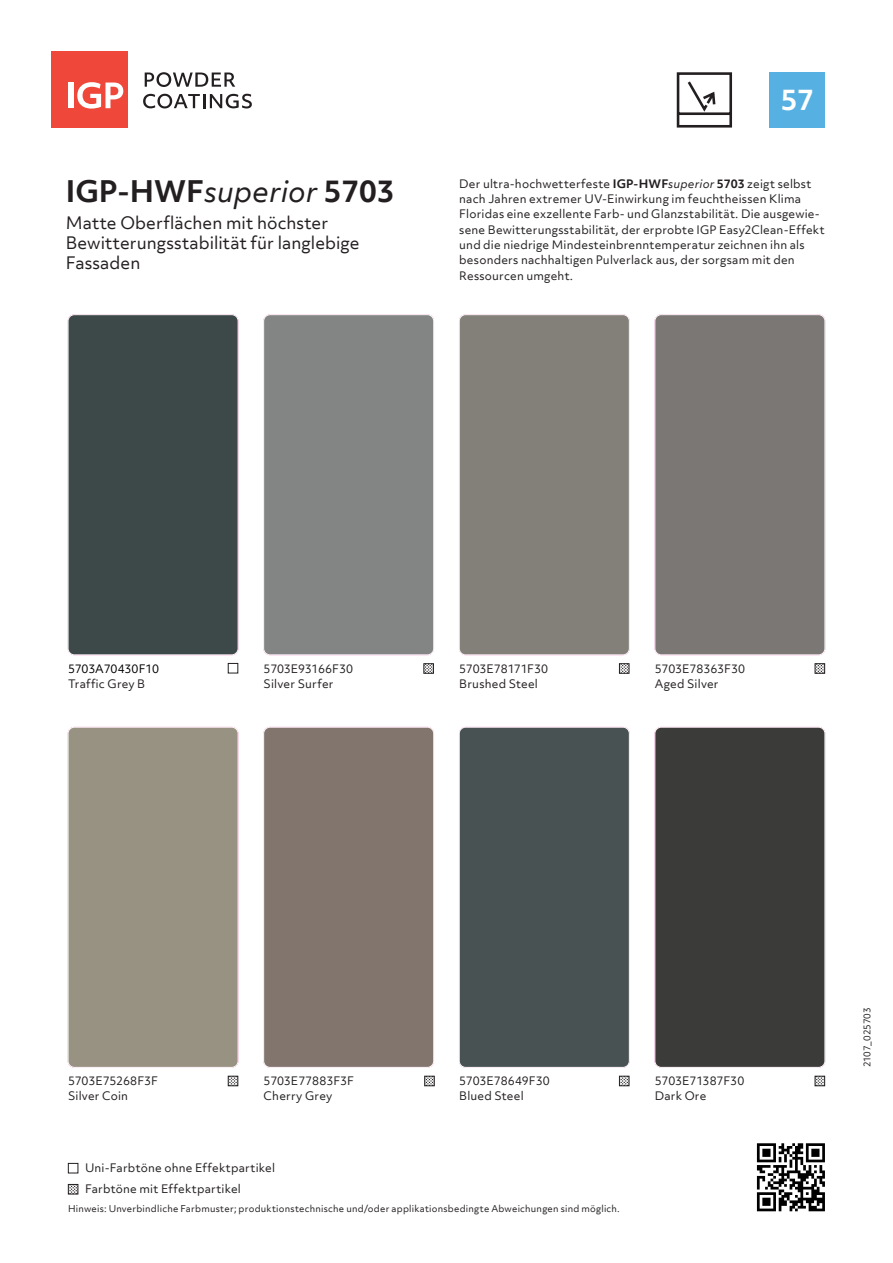
<style>
.page{position:relative;width:893px;height:1263px;background:#fff}
.page>*{position:absolute;margin:0;border:0;box-sizing:border-box;transform-origin:0 0}
.t1{font:700 28.5px "Objektiv Mk 3";color:#231f20}
.t2{font:700 27px "Objektiv Mk 3";color:#fff}
.Untertitel{font:16.5px/19.8px "Objektiv Mk 3";color:#231f20}
.Einführungstext{font:11.25px/15.3px "Objektiv Mk 3";letter-spacing:.015em;color:#231f20}
.Legende_Farbmuster{font:11.25px "Objektiv Mk 3";letter-spacing:.005em;color:#231f20}
.Lagerbewirtschaftung{font:11.25px "Objektiv Mk 3";letter-spacing:.015em;color:#231f20}
.Legende_Farbmuster-2{font:11.25px "Objektiv Mk 3";letter-spacing:-.015em;color:#000}
.Legende_Farbmuster-3{font:11.25px "Objektiv Mk 3";letter-spacing:-.015em;color:#231f20}
.Nachweis_Information{font:9px "Objektiv Mk 3";letter-spacing:.025em;color:#231f20}
.Nachweis_Information-2{font:9px "Objektiv Mk 3";letter-spacing:-.01em;color:#231f20}
.s1{font-weight:400;font-style:italic}
.s2{font-weight:700}
.s3{font-style:italic}
</style>
<div class="page">
<svg style="left:757px;top:1143px;width:68px;height:68px"></svg>
<div style="left:68px;top:1163px;width:10px;height:10px;border:1px solid #231f20"></div>
<div style="left:770px;top:72px;width:55px;height:56px;background:#57b0e2"></div>
<div style="left:51px;top:51px;width:77px;height:77px;background:#ef483a"></div>
<svg style="left:145px;top:72px;width:90px;height:15px"></svg>
<svg style="left:143px;top:94px;width:109px;height:14px"></svg>
<div style="left:68px;top:83px;width:5px;height:25px;background:#fff"></div>
<svg style="left:77px;top:82px;width:46px;height:27px"></svg>
<svg style="left:677px;top:72px;width:55px;height:56px"></svg>
<div style="left:68px;top:1184px;width:10px;height:10px;border:1px solid #231f20"></div>
<svg style="left:69px;top:1184px;width:9px;height:10px"></svg>
<div style="left:423px;top:663px;width:11px;height:11px;border:1px solid #231f20"></div>
<svg style="left:424px;top:663px;width:10px;height:10px"></svg>
<div style="left:619px;top:663px;width:10px;height:11px;border:1px solid #231f20"></div>
<svg style="left:620px;top:663px;width:9px;height:10px"></svg>
<div style="left:815px;top:663px;width:10px;height:11px;border:1px solid #231f20"></div>
<svg style="left:815px;top:663px;width:10px;height:10px"></svg>
<svg style="left:228px;top:1076px;width:10px;height:10px"></svg>
<div style="left:619px;top:1076px;width:10px;height:10px;border:1px solid #231f20"></div>
<svg style="left:620px;top:1076px;width:9px;height:10px"></svg>
<div style="left:424px;top:1076px;width:11px;height:10px;border:1px solid #231f20"></div>
<svg style="left:425px;top:1076px;width:9px;height:10px"></svg>
<div style="left:228px;top:663px;width:10px;height:10px;border:1px solid #231f20"></div>
<svg style="left:815px;top:1076px;width:10px;height:10px"></svg>
<div style="left:68px;top:315px;width:170px;height:340px;background:#3c4948;border-radius:6px"></div>
<div style="left:68px;top:314px;width:170px;height:341px;border:1px solid #fff;border-radius:6px"></div>
<div style="left:68px;top:727px;width:170px;height:340px;background:#979282;border-radius:6px"></div>
<div style="left:68px;top:727px;width:170px;height:340px;border:1px solid #fff;border-radius:6px"></div>
<div style="left:264px;top:315px;width:170px;height:340px;background:#838585;border-radius:6px"></div>
<div style="left:263px;top:314px;width:171px;height:341px;border:1px solid #fff;border-radius:6px"></div>
<div style="left:264px;top:727px;width:170px;height:340px;background:#82756d;border-radius:6px"></div>
<div style="left:263px;top:727px;width:171px;height:340px;border:1px solid #fff;border-radius:6px"></div>
<div style="left:459px;top:315px;width:170px;height:340px;background:#828078;border-radius:6px"></div>
<div style="left:459px;top:314px;width:171px;height:341px;border:1px solid #fff;border-radius:6px"></div>
<div style="left:459px;top:727px;width:170px;height:340px;background:#485253;border-radius:6px"></div>
<div style="left:459px;top:727px;width:171px;height:340px;border:1px solid #fff;border-radius:6px"></div>
<div style="left:655px;top:315px;width:170px;height:340px;background:#7a7774;border-radius:6px"></div>
<div style="left:655px;top:314px;width:170px;height:341px;border:1px solid #fff;border-radius:6px"></div>
<div style="left:655px;top:727px;width:170px;height:340px;background:#3b3c3a;border-radius:6px"></div>
<div style="left:655px;top:727px;width:170px;height:340px;border:1px solid #fff;border-radius:6px"></div>
<p class="t2" style="left:781px;top:80px;width:35px">57</p>
<p class="t1" style="left:66px;top:171px;width:330px">IGP-HWF<span class="s1">superior</span> 5703</p>
<p class="Einführungstext" style="left:459px;top:176px;width:367px">Der ultra-hochwetterfeste <span class="s2">IGP-HWF</span><span class="s3">superior</span> <span class="s2">5703</span> zeigt selbst nach Jahren extremer UV-Einwirkung im feuchtheissen Klima Floridas eine exzellente Farb- und Glanzstabilität. Die ausgewie&shy;sene Bewitterungsstabilität, der erprobte IGP Easy2Clean-Effekt und die niedrige Mindesteinbrenntemperatur zeichnen ihn als besonders nachhaltigen Pulverlack aus, der sorgsam mit den Ressourcen umgeht.</p>
<p class="Untertitel" style="left:66px;top:213px;width:295px">Matte Oberflächen mit höchster<br>Bewitterungsstabilität für langlebige<br>Fassaden</p>
<p class="Legende_Farbmuster-2" style="left:68px;top:660px;width:93px">5703A70430F10</p>
<p class="Legende_Farbmuster" style="left:68px;top:675px;width:79px">Traffic Grey B</p>
<p class="Legende_Farbmuster-3" style="left:264px;top:660px;width:91px">5703E93166F30</p>
<p class="Legende_Farbmuster" style="left:264px;top:675px;width:72px">Silver Surfer</p>
<p class="Legende_Farbmuster" style="left:459px;top:660px;width:90px">5703E78171F30</p>
<p class="Legende_Farbmuster" style="left:459px;top:675px;width:80px">Brushed Steel</p>
<p class="Legende_Farbmuster" style="left:655px;top:660px;width:92px">5703E78363F30</p>
<p class="Legende_Farbmuster" style="left:655px;top:675px;width:65px">Aged Silver</p>
<p class="Legende_Farbmuster" style="left:68px;top:1073px;width:92px">5703E75268F3F</p>
<p class="Legende_Farbmuster" style="left:68px;top:1088px;width:62px">Silver Coin</p>
<p class="Legende_Farbmuster" style="left:264px;top:1073px;width:92px">5703E77883F3F</p>
<p class="Legende_Farbmuster" style="left:264px;top:1088px;width:70px">Cherry Grey</p>
<p class="Legende_Farbmuster" style="left:459px;top:1073px;width:92px">5703E78649F30</p>
<p class="Legende_Farbmuster" style="left:459px;top:1088px;width:66px">Blued Steel</p>
<p class="Legende_Farbmuster" style="left:655px;top:1073px;width:91px">5703E71387F30</p>
<p class="Legende_Farbmuster" style="left:655px;top:1088px;width:53px">Dark Ore</p>
<p class="Lagerbewirtschaftung" style="left:85px;top:1160px;width:191px">Uni-Farbtöne ohne Effektpartikel</p>
<p class="Lagerbewirtschaftung" style="left:85px;top:1181px;width:157px">Farbtöne mit Effektpartikel</p>
<p class="Nachweis_Information" style="left:68px;top:1202px;width:553px">Hinweis: Unverbindliche Farbmuster; produktionstechnische und/oder applikationsbedingte Abweichungen sind möglich.</p>
<p class="Nachweis_Information-2" style="left:861px;top:1067px;width:61px;rotate:-90deg">2107_025703</p>
</div>
